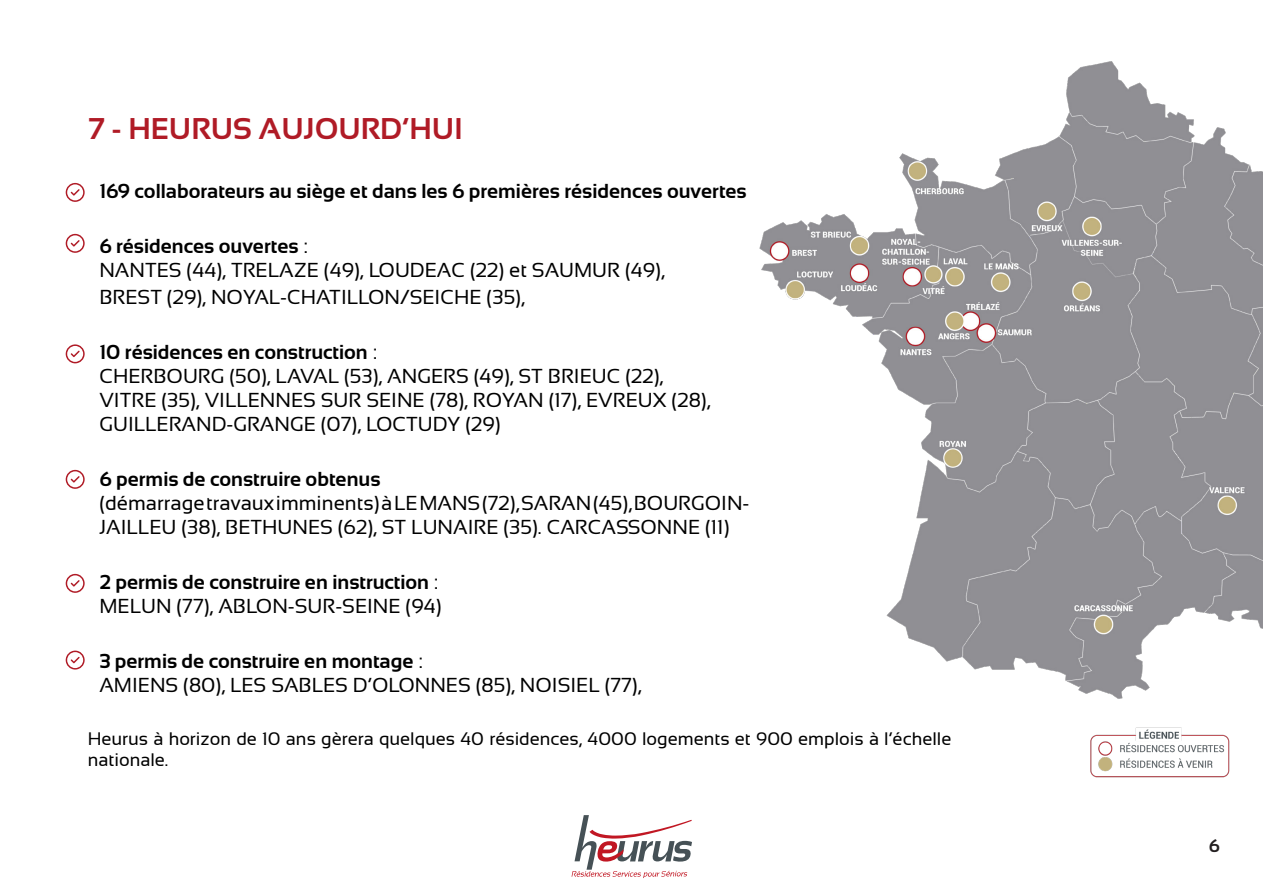
<style>
.page{position:relative;width:1263px;height:893px;background:#fff}
.page>*{position:absolute;margin:0;border:0;box-sizing:border-box;transform-origin:0 0}
.t1{font:700 30px "Sansation";color:#b01b26}
.t2{font:20.25px/23.9px "Sansation";color:#000}
.t3{font:700 20.25px "Sansation";color:#000}
.t4{font:18.15px/21.8px "Sansation";color:#000}
.t5{font:700 18px "Sansation";color:#231f20}
.s1{font-weight:400}
</style>
<div class="page">
<img style="left:759px;top:61px;width:504px;height:638px">
<img style="left:1090px;top:727px;width:140px;height:51px">
<svg style="left:571px;top:815px;width:121px;height:63px"></svg>
<svg style="left:66px;top:183px;width:19px;height:19px"></svg>
<svg style="left:66px;top:234px;width:19px;height:19px"></svg>
<svg style="left:66px;top:344px;width:19px;height:19px"></svg>
<svg style="left:66px;top:470px;width:19px;height:19px"></svg>
<svg style="left:66px;top:574px;width:19px;height:19px"></svg>
<svg style="left:66px;top:651px;width:19px;height:18px"></svg>
<p class="t1" style="left:88px;top:112px;width:376px">7 - HEURUS AUJOURD’HUI</p>
<p class="t3" style="left:99px;top:179px;width:649px">169 collaborateurs au siège et dans les 6 premières résidences ouvertes</p>
<p class="t3" style="left:99px;top:234px;width:210px">6 résidences ouvertes <span class="s1">:</span></p>
<p class="t2" style="left:99px;top:258px;width:567px">NANTES (44), TRELAZE (49), LOUDEAC (22) et SAUMUR (49),</p>
<p class="t2" style="left:99px;top:285px;width:427px">BREST (29), NOYAL-CHATILLON/SEICHE (35),</p>
<p class="t3" style="left:99px;top:341px;width:279px">10 résidences en construction <span class="s1">:</span></p>
<p class="t2" style="left:99px;top:364px;width:565px">CHERBOURG (50), LAVAL (53), ANGERS (49), ST BRIEUC (22),</p>
<p class="t2" style="left:99px;top:388px;width:612px">VITRE (35), VILLENNES SUR SEINE (78), ROYAN (17), EVREUX (28),</p>
<p class="t2" style="left:99px;top:412px;width:403px">GUILLERAND-GRANGE (07), LOCTUDY (29)</p>
<p class="t3" style="left:99px;top:468px;width:282px">6 permis de construire obtenus</p>
<p class="t2" style="left:99px;top:491px;width:652px">(démarrage travaux imminents) à LE MANS (72), SARAN (45), BOURGOIN-<br>JAILLEU (38), BETHUNES (62), ST LUNAIRE (35). CARCASSONNE (11)</p>
<p class="t3" style="left:99px;top:571px;width:340px">2 permis de construire en instruction <span class="s1">:</span></p>
<p class="t2" style="left:99px;top:594px;width:344px">MELUN (77), ABLON-SUR-SEINE (94)</p>
<p class="t3" style="left:99px;top:650px;width:325px">3 permis de construire en montage <span class="s1">:</span></p>
<p class="t2" style="left:99px;top:673px;width:544px">AMIENS (80), LES SABLES D’OLONNES (85), NOISIEL (77),</p>
<p class="t4" style="left:88px;top:727px;width:865px">Heurus à horizon de 10 ans gèrera quelques 40 résidences, 4000 logements et 900 emplois à l’échelle nationale.</p>
<p class="t5" style="left:1209px;top:836px;width:12px">6</p>
</div>
